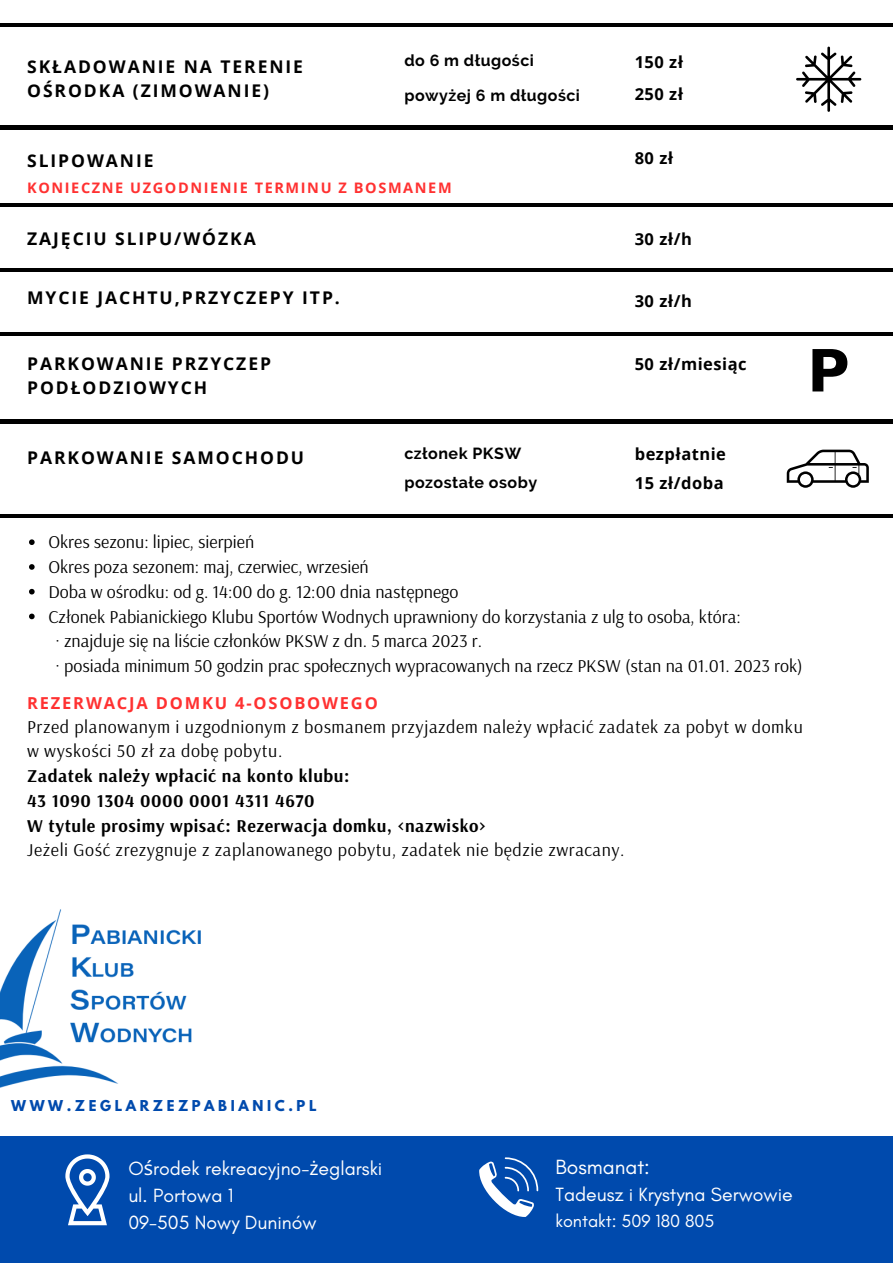
<style>
.page{position:relative;width:893px;height:1264px;background:#fff}
.page>*{position:absolute;margin:0;border:0;box-sizing:border-box;transform-origin:0 0}
.t1{font:21px "Glacial Indifference";color:#fff}
.t2{font:19.5px/27px "Glacial Indifference";color:#fff}
.t3{font:18px "Arsenal";color:#000}
.t4{font:18px/24.8px "Arsenal";letter-spacing:.03em;color:#000}
.t5{font:700 18px/24.8px "Arsenal";letter-spacing:.03em;color:#000}
.t6{font:18px "Glacial Indifference";color:#fff}
.t7{font:700 17.55px/23.5px "Open Sans";letter-spacing:.11em;color:#000}
.t8{font:700 16.5px/32.4px "Open Sans";letter-spacing:.03em;color:#000}
.t9{font:700 16.5px "Open Sans";letter-spacing:.11em;color:#ff3131}
.t10{font:700 16.05px/35.1px "Raleway";letter-spacing:.03em;color:#000}
.t11{font:700 14.55px "Open Sans";letter-spacing:.11em;color:#ff3131}
.t12{font:700 13.35px "League Spartan";letter-spacing:.27em;color:#004aad}
.s1{font-family:"Noto Sans"}
</style>
<div class="page">
<hr style="left:0;top:23px;width:892px;height:4px;background:#000">
<hr style="left:0;top:126px;width:892px;height:3px;background:#000">
<hr style="left:0;top:268px;width:892px;height:3px;background:#000">
<hr style="left:0;top:332px;width:892px;height:3px;background:#000">
<hr style="left:0;top:420px;width:892px;height:3px;background:#000">
<hr style="left:0;top:514px;width:892px;height:3px;background:#000">
<div style="left:0;top:1136px;width:892px;height:126px;background:#004aad"></div>
<hr style="left:0;top:203px;width:892px;height:4px;background:#000">
<svg style="left:796px;top:47px;width:65px;height:65px"></svg>
<svg style="left:812px;top:349px;width:36px;height:43px"></svg>
<img style="left:0;top:909px;width:201px;height:179px">
<svg style="left:65px;top:1154px;width:44px;height:71px"></svg>
<svg style="left:479px;top:1157px;width:59px;height:59px"></svg>
<svg style="left:29px;top:539px;width:6px;height:6px"></svg>
<svg style="left:29px;top:564px;width:6px;height:5px"></svg>
<svg style="left:29px;top:589px;width:6px;height:5px"></svg>
<svg style="left:29px;top:613px;width:6px;height:6px"></svg>
<svg style="left:786px;top:449px;width:82px;height:39px"></svg>
<p class="t7" style="left:27px;top:54px;width:277px">SKŁADOWANIE NA TERENIE<br>OŚRODKA (ZIMOWANIE)</p>
<p class="t7" style="left:27px;top:148px;width:128px">SLIPOWANIE</p>
<p class="t10" style="left:404px;top:43px;width:177px">do 6 m długości powyżej 6 m długości</p>
<p class="t8" style="left:634px;top:45px;width:50px">150 zł<br>250 zł</p>
<p class="t8" style="left:634px;top:141px;width:40px">80 zł</p>
<p class="t11" style="left:27px;top:177px;width:426px">KONIECZNE UZGODNIENIE TERMINU Z BOSMANEM</p>
<p class="t7" style="left:27px;top:226px;width:230px">ZAJĘCIU SLIPU/WÓZKA</p>
<p class="t8" style="left:634px;top:222px;width:59px">30 zł/h</p>
<p class="t7" style="left:27px;top:286px;width:314px">MYCIE JACHTU,PRZYCZEPY ITP.</p>
<p class="t8" style="left:634px;top:284px;width:59px">30 zł/h</p>
<p class="t7" style="left:27px;top:351px;width:245px">PARKOWANIE PRZYCZEP<br>PODŁODZIOWYCH</p>
<p class="t8" style="left:634px;top:347px;width:113px">50 zł/miesiąc</p>
<p class="t7" style="left:27px;top:445px;width:278px">PARKOWANIE SAMOCHODU</p>
<p class="t10" style="left:404px;top:438px;width:134px;line-height:29.4px">członek PKSW pozostałe osoby</p>
<p class="t8" style="left:634px;top:439px;width:93px;line-height:28.8px">bezpłatnie<br>15 zł/doba</p>
<p class="t3" style="left:48px;top:530px;width:207px">Okres sezonu: lipiec, sierpień</p>
<p class="t3" style="left:48px;top:555px;width:322px">Okres poza sezonem: maj, czerwiec, wrzesień</p>
<p class="t3" style="left:48px;top:580px;width:411px">Doba w ośrodku: od g. 14:00 do g. 12:00 dnia następnego</p>
<p class="t3" style="left:48px;top:604px;width:694px">Członek Pabianickiego Klubu Sportów Wodnych uprawniony do korzystania z ulg to osoba, która:</p>
<p class="t3" style="left:55px;top:629px;width:428px">· znajduje się na liście członków PKSW z dn. 5 marca 2023 r.</p>
<p class="t3" style="left:55px;top:654px;width:748px">· posiada minimum 50 godzin prac społecznych wypracowanych na rzecz PKSW (stan na 01.01. 2023 rok)</p>
<p class="t9" style="left:27px;top:691px;width:352px">REZERWACJA DOMKU 4-OSOBOWEGO</p>
<p class="t4" style="left:27px;top:713px;width:777px">Przed planowanym i uzgodnionym z bosmanem przyjazdem należy wpłacić zadatek za pobyt w domku w wyskości 50 zł za dobę pobytu.</p>
<p class="t5" style="left:27px;top:763px;width:460px">Zadatek należy wpłacić na konto klubu:<br>43 1090 1304 0000 0001 4311 4670<br>W tytule prosimy wpisać: Rezerwacja domku, &lt;nazwisko&gt;</p>
<p class="t4" style="left:27px;top:837px;width:599px">Jeżeli Gość zrezygnuje z zaplanowanego pobytu, zadatek nie będzie zwracany.</p>
<p class="t12" style="left:11px;top:1098px;width:307px">WWW.ZEGLARZEZPABIANIC.PL</p>
<p class="t2" style="left:128px;top:1154px;width:255px">O<span class="s1">ś</span>rodek rekreacyjno-<span class="s1">ż</span>eglarski ul. Portowa 1<br>09-505 Nowy Duninów</p>
<p class="t1" style="left:555px;top:1153px;width:96px">Bosmanat:</p>
<p class="t2" style="left:555px;top:1180px;width:239px">Tadeusz i Krystyna Serwowie</p>
<p class="t6" style="left:555px;top:1209px;width:160px">kontakt: 509 180 805</p>
</div>
